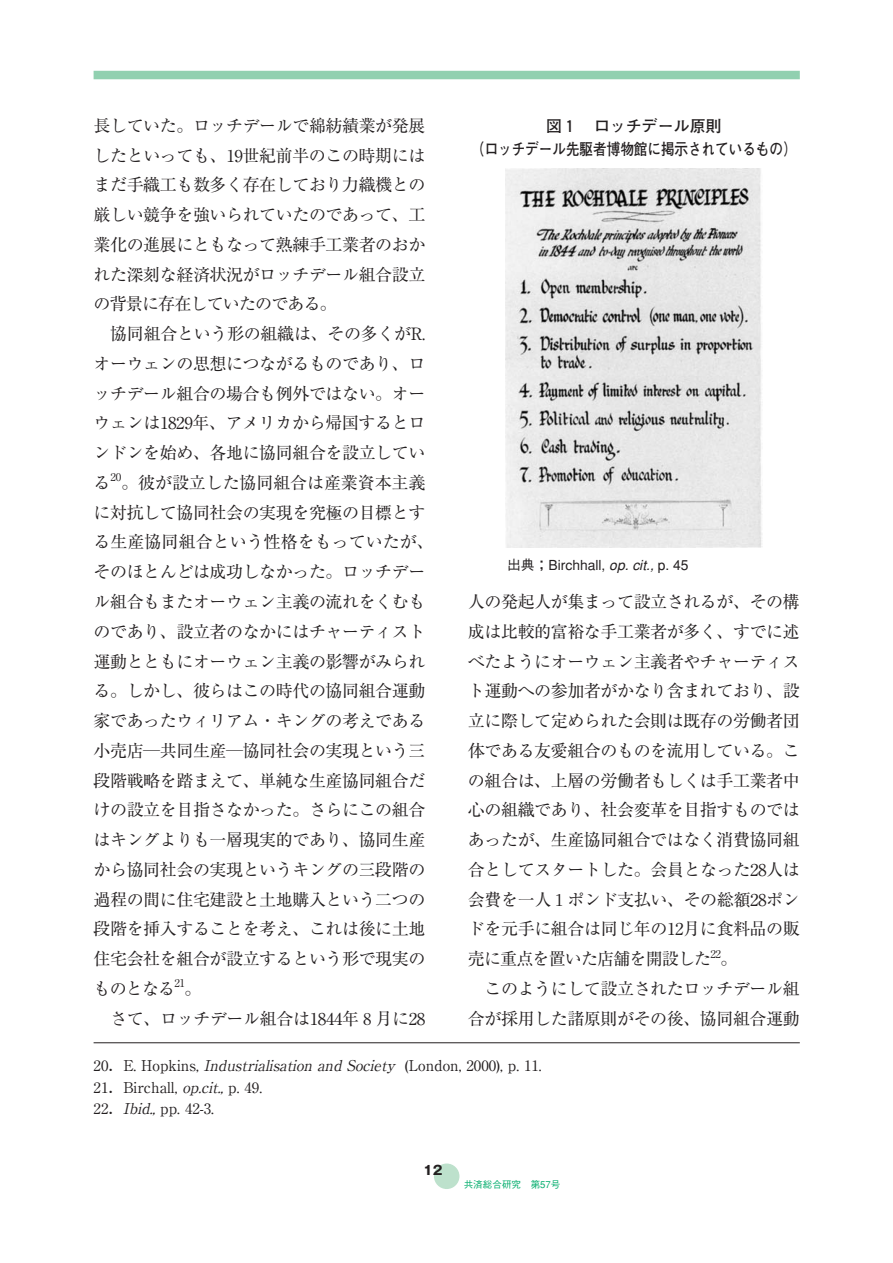
<style>
.page{position:relative;width:893px;height:1263px;background:#fff}
.page>*{position:absolute;margin:0;border:0;box-sizing:border-box;transform-origin:0 0}
.t1{font:16.95px/29.7px "Ryumin";letter-spacing:-.025em;color:#231f20;text-align:justify}
.t2{font:700 15.9px/23.9px "Futo Go B101";color:#231f20;text-align:center}
.t3{font:14.85px/21.3px "Ryumin";color:#231f20}
.t4{font:500 13.8px "Gothic BBB";color:#231f20}
.t5{font:700 12.75px "Gothic MB101";color:#231f20}
.t6{font:11.1px "Ryumin";color:#231f20}
.t7{font:500 9.6px "Gothic BBB";color:#06ae6e}
.s1{font-style:italic}
.s2{font-size:16.95px}
</style>
<div class="page">
<div style="left:94px;top:71px;width:705px;height:8px;background:#91d0b0"></div>
<div style="left:434px;top:1164px;width:25px;height:25px;background:#bde1cc;border-radius:50%"></div>
<hr style="left:94px;top:1042px;width:705px;height:1px;background:#231f20">
<img style="left:505px;top:169px;width:257px;height:379px">
<p class="t1" style="left:94px;top:113px;width:333px">長していた。ロッチデールで綿紡績業が発展したといっても、19世紀前半のこの時期にはまだ手織工も数多く存在しており力織機との厳しい競争を強いられていたのであって、工業化の進展にともなって熟練手工業者のおかれた深刻な経済状況がロッチデール組合設立の背景に存在していたのである。</p>
<p class="t1" style="left:94px;top:321px;width:342px;text-align:left;text-indent:17px">協同組合という形の組織は、その多くがR.オーウェンの思想につながるものであり、ロッチデール組合の場合も例外ではない。オーウェンは1829年、アメリカから帰国するとロンドンを始め、各地に協同組合を設立している<sup>20</sup>。彼が設立した協同組合は産業資本主義に対抗して協同社会の実現を究極の目標とする生産協同組合という性格をもっていたが、そのほとんどは成功しなかった。ロッチデール組合もまたオーウェン主義の流れをくむものであり、設立者のなかにはチャーティスト運動とともにオーウェン主義の影響がみられる。しかし、彼らはこの時代の協同組合運動家であったウィリアム・キングの考えである小売店―共同生産―協同社会の実現という三段階戦略を踏まえて、単純な生産協同組合だけの設立を目指さなかった。さらにこの組合はキングよりも一層現実的であり、協同生産から協同社会の実現というキングの三段階の過程の間に住宅建設と土地購入という二つの段階を挿入することを考え、これは後に土地住宅会社を組合が設立するという形で現実のものとなる</p>
<p class="t2" style="left:471px;top:115px;width:327px">図１　ロッチデール原則<br>（ロッチデール先駆者博物館に掲示されているもの）</p>
<p class="t4" style="left:507px;top:560px;width:183px">出典；Birchhall, <span class="s1">op. cit.,</span>p. 45</p>
<p class="t1" style="left:468px;top:589px;width:333px">人の発起人が集まって設立されるが、その構成は比較的富裕な手工業者が多く、すでに述べたようにオーウェン主義者やチャーティスト運動への参加者がかなり含まれており、設立に際して定められた会則は既存の労働者団体である友愛組合のものを流用している。この組合は、上層の労働者もしくは手工業者中心の組織であり、社会変革を目指すものではあったが、生産協同組合ではなく消費協同組合としてスタートした。会員となった28人は会費を一人１ポンド支払い、その総額28ポンドを元手に組合は同じ年の12月に食料品の販売に重点を置いた店舗を開設した</p>
<p class="t6" style="left:710px;top:950px;width:28px">22<span class="s2">。</span></p>
<p class="t1" style="left:468px;top:976px;width:333px;text-align:right">このようにして設立されたロッチデール組合が採用した諸原則がその後、協同組合運動</p>
<p class="t3" style="left:94px;top:1057px;width:449px">20．E. Hopkins, <span class="s1">Industrialisation and Society</span> (London, 2000), p. 11.<br>21．Birchall, <span class="s1">op.cit.,</span> p. 49.<br>22．<span class="s1">Ibid.,</span> pp. 42-3.</p>
<p class="t6" style="left:174px;top:979px;width:28px">21<span class="s2">。</span></p>
<p class="t1" style="left:110px;top:1006px;width:317px">さて、ロッチデール組合は1844年８月に28</p>
<p class="t5" style="left:423px;top:1165px;width:21px">12</p>
<p class="t7" style="left:463px;top:1181px;width:98px">共済総合研究　第57号</p>
</div>
